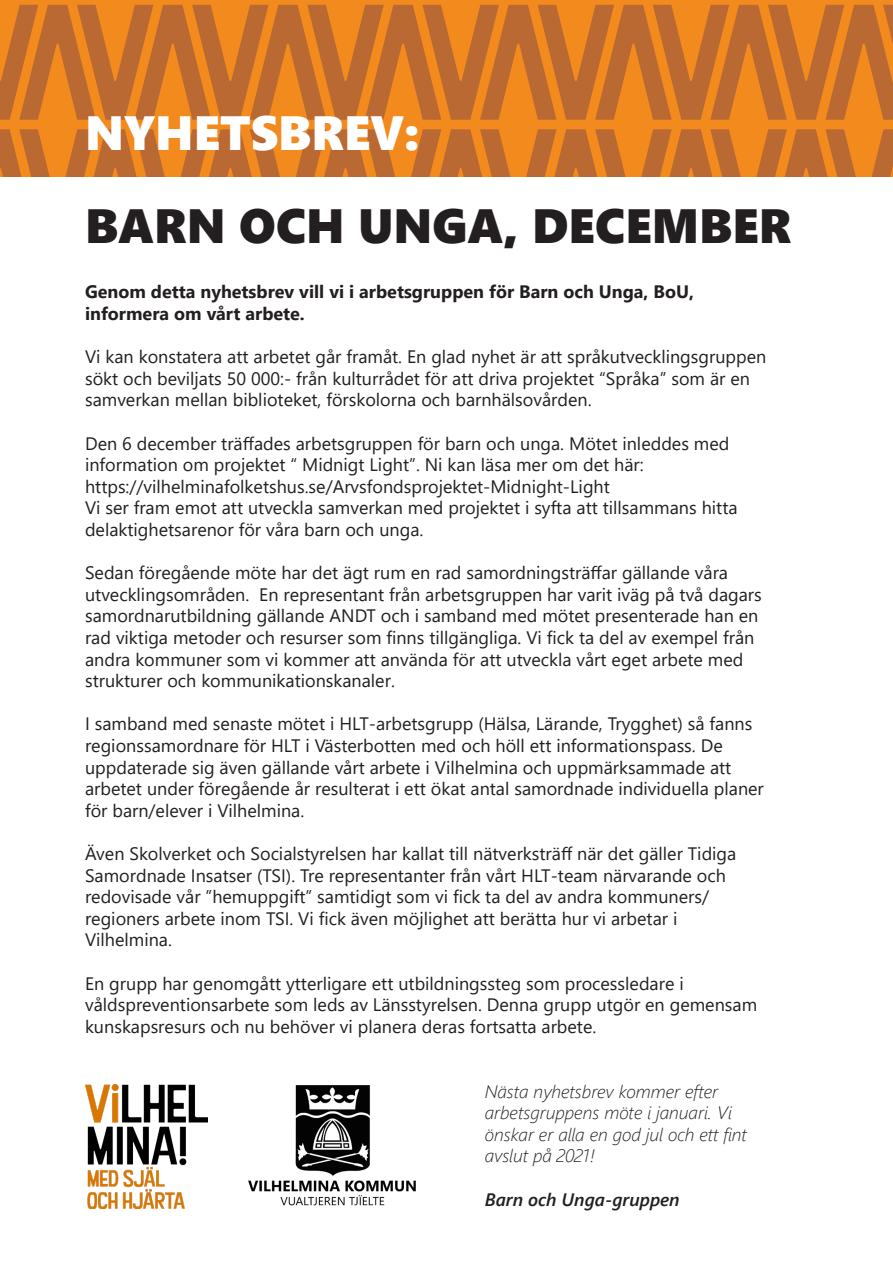
<style>
.page{position:relative;width:893px;height:1263px;background:#fff}
.page>*{position:absolute;margin:0;border:0;box-sizing:border-box;transform-origin:0 0}
.t1{font:48px "Segoe UI Black";color:#231f20}
.t2{font:48px "Segoe UI Black";color:#fff}
.t3{font:18px/21.6px "Segoe UI";color:#231f20}
.t4{font:italic 300 18px/21.6px "Segoe UI";color:#231f20}
.t5{font:700 18px/21.6px "Segoe UI";color:#231f20}
.t6{font:italic 600 18px "Segoe UI";color:#231f20}
</style>
<div class="page">
<img style="left:85px;top:1085px;width:123px;height:124px">
<div style="left:0;top:0;width:893px;height:176px;background:#f38a1e"></div>
<svg style="left:0;top:5px;width:893px;height:115px"></svg>
<svg style="left:0;top:129px;width:893px;height:47px"></svg>
<img style="left:248px;top:1085px;width:168px;height:121px">
<p class="t2" style="left:85px;top:98px;width:336px">NYHETSBREV:</p>
<p class="t1" style="left:85px;top:191px;width:708px">BARN OCH UNGA, DECEMBER</p>
<p class="t5" style="left:85px;top:280px;width:610px">Genom detta nyhetsbrev vill vi i arbetsgruppen för Barn och Unga, BoU, informera om vårt arbete.</p>
<p class="t3" style="left:85px;top:344px;width:683px">Vi kan konstatera att arbetet går framåt. En glad nyhet är att språkutvecklingsgruppen sökt och beviljats 50 000:- från kulturrådet för att driva projektet “Språka” som är en samverkan mellan biblioteket, förskolorna och barnhälsovården.</p>
<p class="t3" style="left:85px;top:431px;width:646px">Den 6 december träffades arbetsgruppen för barn och unga. Mötet inleddes med information om projektet “ Midnigt Light”. Ni kan läsa mer om det här:</p>
<p class="t3" style="left:85px;top:474px;width:526px">https://vilhelminafolketshus.se/Arvsfondsprojektet-Midnight-Light</p>
<p class="t3" style="left:85px;top:496px;width:654px">Vi ser fram emot att utveckla samverkan med projektet i syfta att tillsammans hitta</p>
<p class="t3" style="left:85px;top:517px;width:340px">delaktighetsarenor för våra barn och unga.</p>
<p class="t3" style="left:85px;top:560px;width:678px">Sedan föregående möte har det ägt rum en rad samordningsträffar gällande våra utvecklingsområden. En representant från arbetsgruppen har varit iväg på två dagars samordnarutbildning gällande ANDT och i samband med mötet presenterade han en rad viktiga metoder och resurser som finns tillgängliga. Vi fick ta del av exempel från andra kommuner som vi kommer att använda för att utveckla vårt eget arbete med strukturer och kommunikationskanaler.</p>
<p class="t3" style="left:85px;top:712px;width:680px">I samband med senaste mötet i HLT-arbetsgrupp (Hälsa, Lärande, Trygghet) så fanns regionssamordnare för HLT i Västerbotten med och höll ett informationspass. De uppdaterade sig även gällande vårt arbete i Vilhelmina och uppmärksammade att arbetet under föregående år resulterat i ett ökat antal samordnade individuella planer för barn/elever i Vilhelmina.</p>
<p class="t3" style="left:85px;top:841px;width:653px">Även Skolverket och Socialstyrelsen har kallat till nätverksträff när det gäller Tidiga Samordnade Insatser (TSI). Tre representanter från vårt HLT-team närvarande och redovisade vår ”hemuppgift” samtidigt som vi fick ta del av andra kommuners/ regioners arbete inom TSI. Vi fick även möjlighet att berätta hur vi arbetar i Vilhelmina.</p>
<p class="t3" style="left:85px;top:971px;width:674px">En grupp har genomgått ytterligare ett utbildningssteg som processledare i våldspreventionsarbete som leds av Länsstyrelsen. Denna grupp utgör en gemensam kunskapsresurs och nu behöver vi planera deras fortsatta arbete.</p>
<p class="t4" style="left:485px;top:1077px;width:264px">Nästa nyhetsbrev kommer efter arbetsgruppens möte i januari. Vi önskar er alla en god jul och ett fint avslut på 2021!</p>
<p class="t6" style="left:485px;top:1182px;width:196px">Barn och Unga-gruppen</p>
</div>
